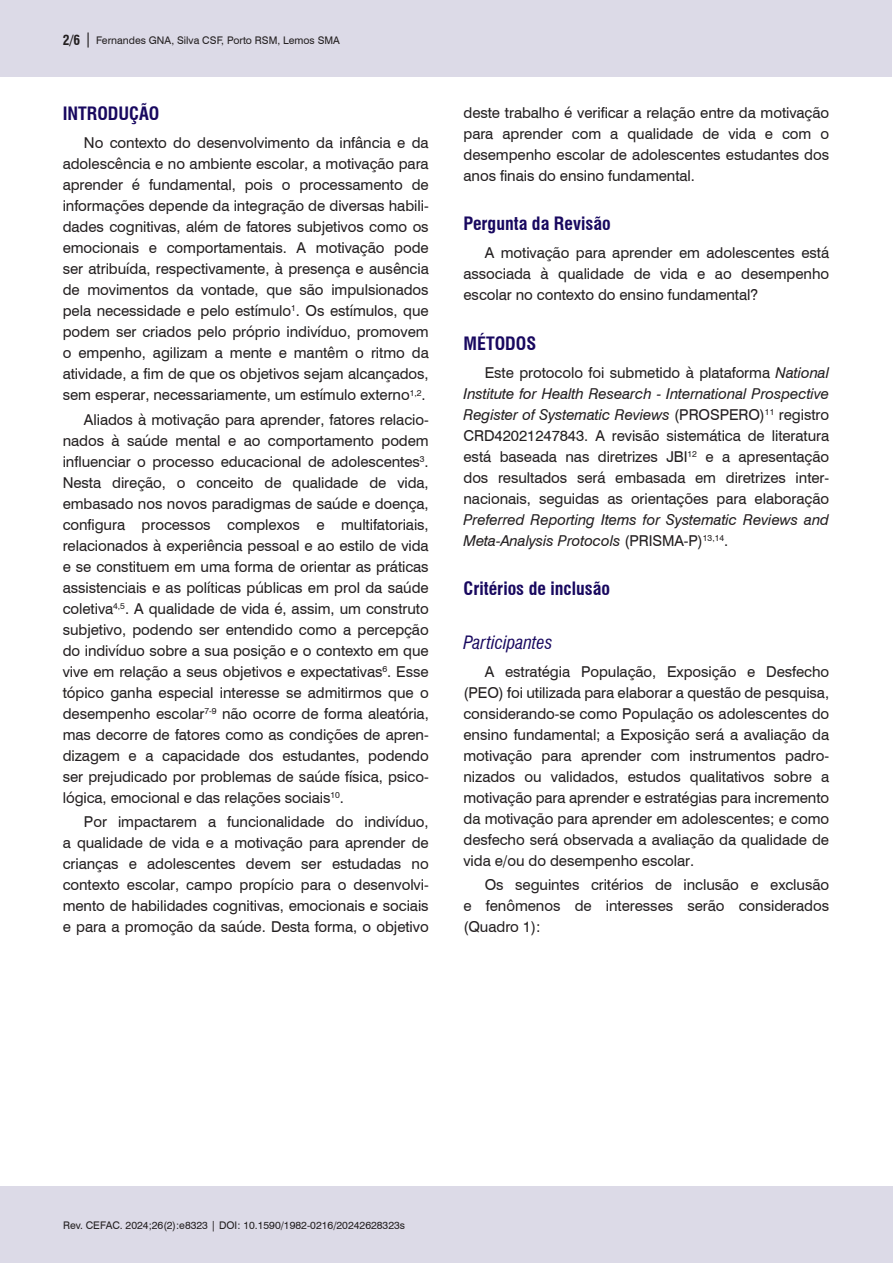
<style>
.page{position:relative;width:893px;height:1263px;background:#fff}
.page>*{position:absolute;margin:0;border:0;box-sizing:border-box;transform-origin:0 0}
.Nivel_2{font:700 condensed 18px "Swiss 721 BT";color:#18085f}
.Nivel_1{font:700 condensed 18px "Swiss 721 BT";color:#18085f}
.Nivel_3{font:italic condensed 18px "Swiss 721 BT";color:#18085f}
.Corpo_do_texto{font:15px/21px "Swiss 721 BT";letter-spacing:-.005em;color:#231f20;text-align:justify}
.t1{font:10.5px "Swiss 721 BT";color:#231f20}
.s1{font-weight:700;font-stretch:condensed;font-size:13.5px}
.s2{font-size:15px}
.s3{font-style:italic}
</style>
<div class="page">
<div style="left:0;top:1186px;width:892px;height:77px;background:#dcdae7"></div>
<div style="left:0;top:0;width:892px;height:77px;background:#dcdae7"></div>
<p class="t1" style="left:63px;top:33px;width:279px"><span class="s1">2/6</span> <span class="s2">|</span> Fernandes GNA, Silva CSF, Porto RSM, Lemos SMA</p>
<p class="Nivel_1" style="left:63px;top:103px;width:98px">INTRODUÇÃO</p>
<p class="Corpo_do_texto" style="left:63px;top:132px;width:368px;text-indent:21px">No contexto do desenvolvimento da infância e da adolescência e no ambiente escolar, a motivação para aprender é fundamental, pois o processamento de informações depende da integração de diversas habili&shy;dades cognitivas, além de fatores subjetivos como os emocionais e comportamentais. A motivação pode ser atribuída, respectivamente, à presença e ausência de movimentos da vontade, que são impulsionados pela necessidade e pelo estímulo<sup>1</sup>. Os estímulos, que podem ser criados pelo próprio indivíduo, promovem o empenho, agilizam a mente e mantêm o ritmo da atividade, a fim de que os objetivos sejam alcançados, sem esperar, necessariamente, um estímulo externo<sup>1,2</sup>.</p>
<p class="Corpo_do_texto" style="left:63px;top:408px;width:368px;text-indent:21px">Aliados à motivação para aprender, fatores relacio&shy;nados à saúde mental e ao comportamento podem influenciar o processo educacional de adolescentes<sup>3</sup>.<br>Nesta direção, o conceito de qualidade de vida, embasado nos novos paradigmas de saúde e doença, configura processos complexos e multifatoriais, relacionados à experiência pessoal e ao estilo de vida e se constituem em uma forma de orientar as práticas assistenciais e as políticas públicas em prol da saúde coletiva<sup>4,5</sup>. A qualidade de vida é, assim, um construto subjetivo, podendo ser entendido como a percepção do indivíduo sobre a sua posição e o contexto em que vive em relação a seus objetivos e expectativas<sup>6</sup>. Esse tópico ganha especial interesse se admitirmos que o desempenho escolar<sup>7-9</sup> não ocorre de forma aleatória, mas decorre de fatores como as condições de apren&shy;dizagem e a capacidade dos estudantes, podendo ser prejudicado por problemas de saúde física, psico&shy;lógica, emocional e das relações sociais<sup>10</sup>.</p>
<p class="Corpo_do_texto" style="left:63px;top:810px;width:368px;text-indent:21px">Por impactarem a funcionalidade do indivíduo, a qualidade de vida e a motivação para aprender de crianças e adolescentes devem ser estudadas no contexto escolar, campo propício para o desenvolvi&shy;mento de habilidades cognitivas, emocionais e sociais e para a promoção da saúde. Desta forma, o objetivo</p>
<p class="Corpo_do_texto" style="left:463px;top:101px;width:367px">deste trabalho é verificar a relação entre da motivação para aprender com a qualidade de vida e com o desempenho escolar de adolescentes estudantes dos anos finais do ensino fundamental.</p>
<p class="Nivel_2" style="left:463px;top:213px;width:149px">Pergunta da Revisão</p>
<p class="Corpo_do_texto" style="left:463px;top:242px;width:367px;text-indent:21px">A motivação para aprender em adolescentes está associada à qualidade de vida e ao desempenho escolar no contexto do ensino fundamental?</p>
<p class="Nivel_1" style="left:463px;top:333px;width:74px">MÉTODOS</p>
<p class="Corpo_do_texto" style="left:463px;top:361px;width:367px;text-indent:21px">Este protocolo foi submetido à plataforma <span class="s3">National Institute for Health Research - International Prospective Register of Systematic Reviews</span> (PROSPERO)<sup>11</sup> registro CRD42021247843. A revisão sistemática de literatura está baseada nas diretrizes JBI<sup>12</sup> e a apresentação dos resultados será embasada em diretrizes inter&shy;nacionais, seguidas as orientações para elaboração <span class="s3">Preferred Reporting Items for Systematic Reviews and Meta-Analysis Protocols</span> (PRISMA-P)<sup>13,14</sup>.</p>
<p class="Nivel_2" style="left:463px;top:578px;width:148px">Critérios de inclusão</p>
<p class="Nivel_3" style="left:463px;top:632px;width:91px">Participantes</p>
<p class="Corpo_do_texto" style="left:463px;top:661px;width:367px;text-indent:21px">A estratégia População, Exposição e Desfecho (PEO) foi utilizada para elaborar a questão de pesquisa, considerando-se como População os adolescentes do ensino fundamental; a Exposição será a avaliação da motivação para aprender com instrumentos padro&shy;nizados ou validados, estudos qualitativos sobre a motivação para aprender e estratégias para incremento da motivação para aprender em adolescentes; e como desfecho será observada a avaliação da qualidade de vida e/ou do desempenho escolar.</p>
<p class="Corpo_do_texto" style="left:463px;top:873px;width:367px;text-indent:21px">Os seguintes critérios de inclusão e exclusão e fenômenos de interesses serão considerados (Quadro 1):</p>
<p class="t1" style="left:63px;top:1218px;width:344px">Rev. CEFAC. 2024;26(2):e8323 | DOI: 10.1590/1982-0216/20242628323s</p>
</div>
